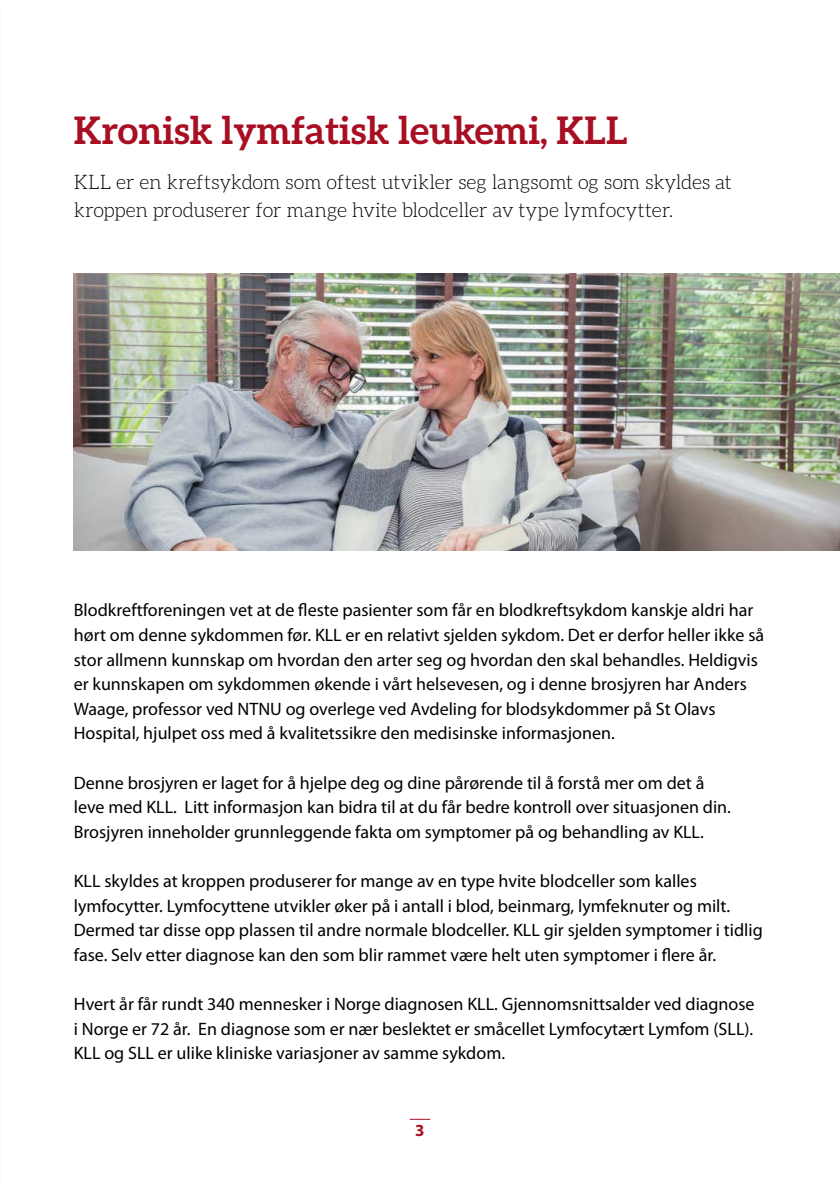
<style>
.page{position:relative;width:840px;height:1191px;background:#fff}
.page>*{position:absolute;margin:0;border:0;box-sizing:border-box;transform-origin:0 0}
.t1{font:700 38px "Aleo";color:#a80f22}
.t2{font:300 20px/28px "Aleo";letter-spacing:-.01em;color:#000}
.t3{font:18px/24.6px "Myriad Pro";color:#000}
.t4{font:700 17px "Myriad Pro";color:#a80f22}
</style>
<div class="page">
<svg style="left:409px;top:1118px;width:21px;height:1px"></svg>
<img style="left:74px;top:273px;width:765px;height:277px">
<h1 class="t1" style="left:74px;top:108px;width:555px">Kronisk lymfatisk leukemi, KLL</h1>
<p class="t2" style="left:74px;top:168px;width:659px">KLL er en kreftsykdom som oftest utvikler seg langsomt og som skyldes at kroppen produserer for mange hvite blodceller av type lymfocytter.</p>
<p class="t3" style="left:74px;top:598px;width:691px">Blodkreftforeningen vet at de fleste pasienter som får en blodkreftsykdom kanskje aldri har hørt om denne sykdommen før. KLL er en relativt sjelden sykdom. Det er derfor heller ikke så stor allmenn kunnskap om hvordan den arter seg og hvordan den skal behandles. Heldigvis er kunnskapen om sykdommen økende i vårt helsevesen, og i denne brosjyren har Anders Waage, professor ved NTNU og overlege ved Avdeling for blodsykdommer på St Olavs Hospital, hjulpet oss med å kvalitetssikre den medisinske informasjonen.</p>
<p class="t3" style="left:74px;top:770px;width:658px">Denne brosjyren er laget for å hjelpe deg og dine pårørende til å forstå mer om det å leve med KLL. Litt informasjon kan bidra til at du får bedre kontroll over situasjonen din.<br>Brosjyren inneholder grunnleggende fakta om symptomer på og behandling av KLL.</p>
<p class="t3" style="left:74px;top:869px;width:690px">KLL skyldes at kroppen produserer for mange av en type hvite blodceller som kalles lymfocytter. Lymfocyttene utvikler øker på i antall i blod, beinmarg, lymfeknuter og milt.<br>Dermed tar disse opp plassen til andre normale blodceller. KLL gir sjelden symptomer i tidlig fase. Selv etter diagnose kan den som blir rammet være helt uten symptomer i flere år.</p>
<p class="t3" style="left:74px;top:992px;width:682px;text-align:justify">Hvert år får rundt 340 mennesker i Norge diagnosen KLL. Gjennomsnittsalder ved diagnose i Norge er 72 år. En diagnose som er nær beslektet er småcellet Lymfocytært Lymfom (SLL).<br>KLL og SLL er ulike kliniske variasjoner av samme sykdom.</p>
<p class="t4" style="left:415px;top:1120px;width:11px">3</p>
</div>
